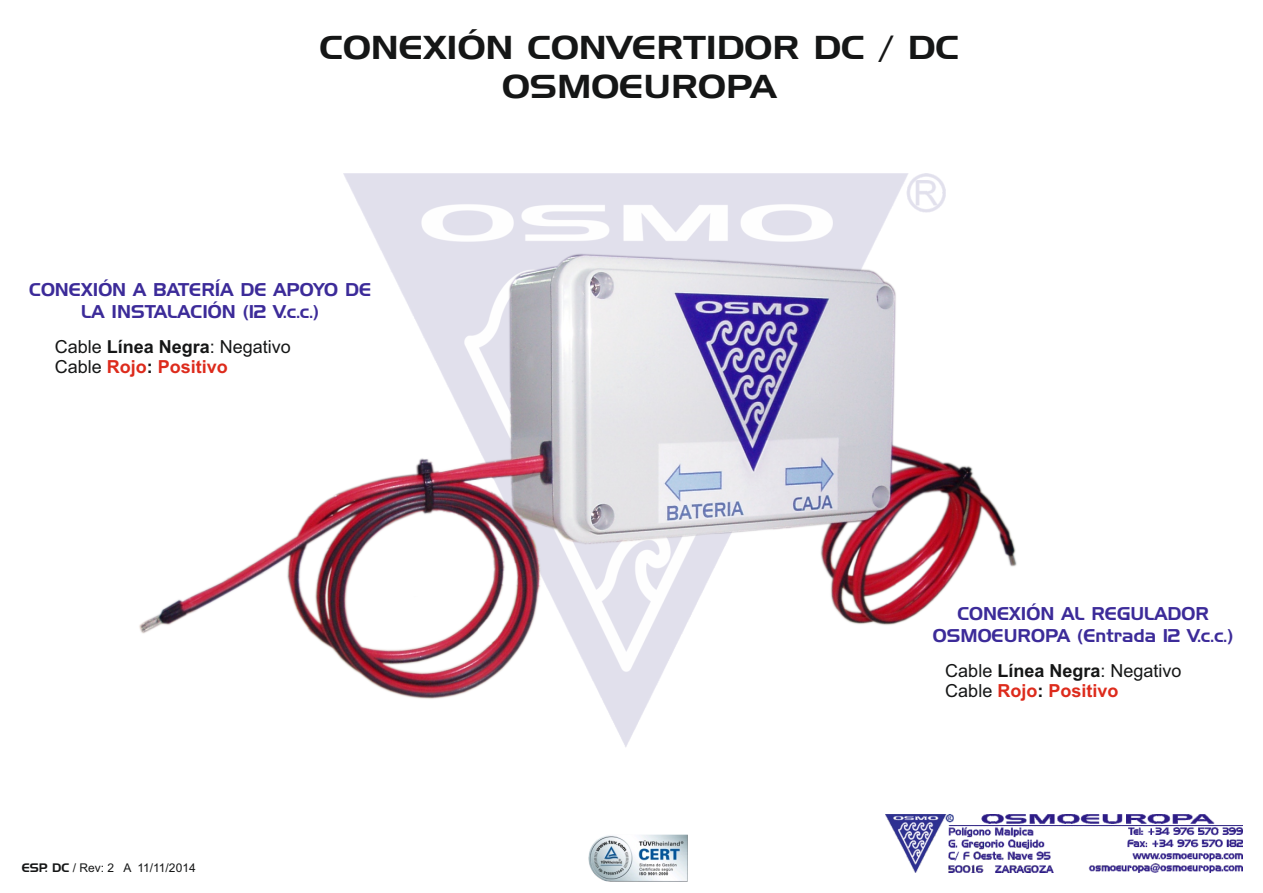
<style>
.page{position:relative;width:1263px;height:893px;background:#fff}
.page>*{position:absolute;margin:0;border:0;box-sizing:border-box;transform-origin:0 0}
.t1{font:32.25px/38.7px "Handel Gothic BT";color:#151616;text-align:center;scale:1.12 1}
.t2{font:18px/21.6px "Handel Gothic BT";color:#3c2b99;text-align:center}
.t3{font:18px/20.1px "Arial";color:#151616}
.t4{font:12px "Arial";color:#151616}
.s1{font-weight:700}
.s2{font-weight:700;color:#dd2b1c}
.s3{font-family:"Handel Gothic BT"}
</style>
<div class="page">
<img style="left:589px;top:834px;width:99px;height:47px">
<img style="left:344px;top:173px;width:601px;height:574px">
<img style="left:885px;top:815px;width:357px;height:58px">
<img style="left:139px;top:254px;width:878px;height:446px">
<h1 class="t1" style="left:320px;top:31px;width:572px">CONEXIÓN CONVERTIDOR DC / DC<br>OSMOEUROPA</h1>
<p class="t2" style="left:29px;top:281px;width:343px">CONEXIÓN A BATERÍA DE APOYO DE<br>LA INSTALACIÓN (12 V.c.c.)</p>
<p class="t3" style="left:55px;top:338px;width:238px">Cable <span class="s1">Línea Negra</span>: Negativo<br>Cable <span class="s2">Rojo</span><span class="s1">:</span> <span class="s2">Positivo</span></p>
<p class="t4" style="left:22px;top:863px;width:175px"><span class="s3">ESP. DC</span> / Rev: 2 A 11/11/2014</p>
<p class="t2" style="left:933px;top:605px;width:302px">CONEXIÓN AL REGULADOR<br>OSMOEUROPA (Entrada 12 V.c.c.)</p>
<p class="t3" style="left:945px;top:662px;width:238px">Cable <span class="s1">Línea Negra</span>: Negativo<br>Cable <span class="s2">Rojo</span><span class="s1">:</span> <span class="s2">Positivo</span></p>
</div>
